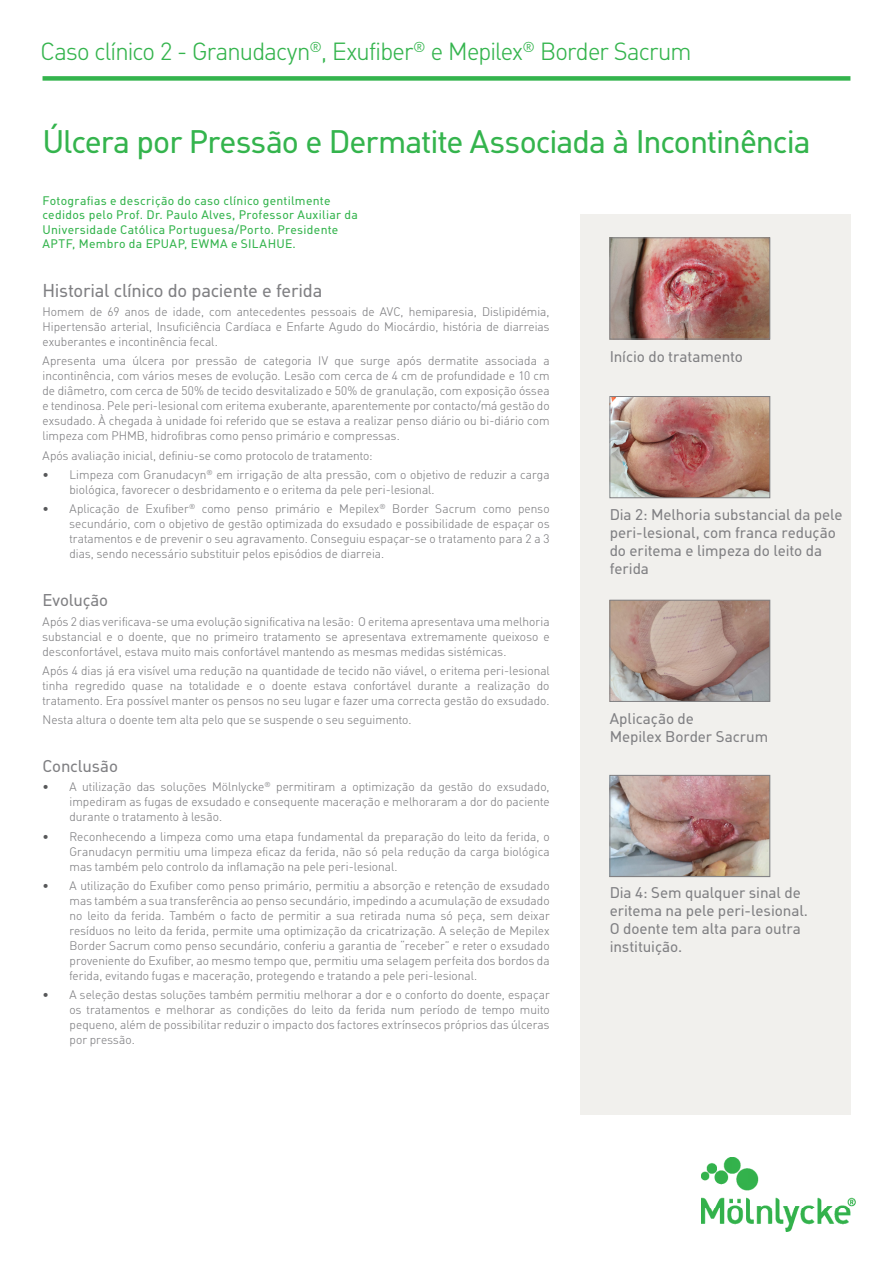
<style>
.page{position:relative;width:893px;height:1263px;background:#fff}
.page>*{position:absolute;margin:0;border:0;box-sizing:border-box;transform-origin:0 0}
.t1{font:31.5px "Molnlycke Din";letter-spacing:-.035em;color:#34b44d}
.t2{font:300 24px "Molnlycke Din";letter-spacing:-.035em;color:#34b44d}
.Body_copy_bullets{font:18px "Molnlycke Din";letter-spacing:-.015em;color:#808083}
.Body_copy_bullets-2{font:16.5px "Molnlycke Din";letter-spacing:-.01em;color:#808083}
.Body_copy_bullets-3{font:15px/18px "Molnlycke Din";letter-spacing:-.005em;color:#808083}
.Body_copy_bullets-4{font:300 12px/15px "Molnlycke Din";letter-spacing:.005em;color:#808083;text-align:justify}
.Department_hospital{font:12px/14.4px "Molnlycke Din";letter-spacing:.025em;color:#34b44d}
.s1{color:#57585a}
</style>
<div class="page">
<img style="left:701px;top:1157px;width:155px;height:74px">
<div style="left:580px;top:214px;width:270px;height:900px;background:#f1f0ed"></div>
<div style="left:43px;top:76px;width:807px;height:5px;background:#34b44d"></div>
<img style="left:612px;top:240px;width:156px;height:97px">
<div style="left:610px;top:238px;width:160px;height:101px;border:1px solid #808083"></div>
<img style="left:612px;top:398px;width:156px;height:98px">
<div style="left:610px;top:396px;width:160px;height:102px;border:1px solid #808083"></div>
<img style="left:612px;top:602px;width:156px;height:98px">
<div style="left:610px;top:600px;width:160px;height:102px;border:1px solid #808083"></div>
<img style="left:612px;top:777px;width:156px;height:98px">
<div style="left:610px;top:775px;width:160px;height:102px;border:1px solid #808083"></div>
<p class="t2" style="left:41px;top:38px;width:652px">Caso clínico 2 - Granudacyn<sup>®</sup>, Exufiber<sup>®</sup> e Mepilex<sup>®</sup> Border Sacrum</p>
<p class="t1" style="left:43px;top:123px;width:769px">Úlcera por Pressão e Dermatite Associada à Incontinência</p>
<p class="Department_hospital" style="left:43px;top:193px;width:317px">Fotografias e descrição do caso clínico gentilmente cedidos pelo Prof. Dr. Paulo Alves, Professor Auxiliar da Universidade Católica Portuguesa/Porto. Presidente APTF, Membro da EPUAP, EWMA e SILAHUE.</p>
<p class="Body_copy_bullets" style="left:43px;top:280px;width:281px">Historial clínico do paciente e ferida</p>
<p class="Body_copy_bullets-4" style="left:43px;top:304px;width:509px">Homem de 69 anos de idade, com antecedentes pessoais de AVC, hemiparesia, Dislipidémia, Hipertensão arterial, Insuficiência Cardíaca e Enfarte Agudo do Miocárdio, história de diarreias exuberantes e incontinência fecal.</p>
<p class="Body_copy_bullets-4" style="left:43px;top:354px;width:509px">Apresenta uma úlcera por pressão de categoria IV que surge após dermatite associada a incontinência, com vários meses de evolução. Lesão com cerca de 4 cm de profundidade e 10 cm de diâmetro, com cerca de 50% de tecido desvitalizado e 50% de granulação, com exposição óssea e tendinosa. Pele peri-lesional com eritema exuberante, aparentemente por contacto/má gestão do exsudado. À chegada à unidade foi referido que se estava a realizar penso diário ou bi-diário com limpeza com PHMB, hidrofibras como penso primário e compressas.</p>
<p class="Body_copy_bullets-4" style="left:43px;top:448px;width:332px">Após avaliação inicial, definiu-se como protocolo de tratamento:</p>
<p class="Body_copy_bullets-4" style="left:70px;top:467px;width:482px;text-indent:-27px"><span class="s1">•</span> Limpeza com Granudacyn<sup>®</sup> em irrigação de alta pressão, com o objetivo de reduzir a carga biológica, favorecer o desbridamento e o eritema da pele peri-lesional.</p>
<p class="Body_copy_bullets-4" style="left:70px;top:501px;width:482px;text-indent:-27px"><span class="s1">•</span> Aplicação de Exufiber<sup>®</sup> como penso primário e Mepilex<sup>®</sup> Border Sacrum como penso secundário, com o objetivo de gestão optimizada do exsudado e possibilidade de espaçar os tratamentos e de prevenir o seu agravamento. Conseguiu espaçar-se o tratamento para 2 a 3 dias, sendo necessário substituir pelos episódios de diarreia.</p>
<p class="Body_copy_bullets-2" style="left:43px;top:591px;width:67px">Evolução</p>
<p class="Body_copy_bullets-4" style="left:43px;top:614px;width:509px">Após 2 dias verificava-se uma evolução significativa na lesão: O eritema apresentava uma melhoria substancial e o doente, que no primeiro tratamento se apresentava extremamente queixoso e desconfortável, estava muito mais confortável mantendo as mesmas medidas sistémicas.</p>
<p class="Body_copy_bullets-4" style="left:43px;top:663px;width:509px">Após 4 dias já era visível uma redução na quantidade de tecido não viável, o eritema peri-lesional tinha regredido quase na totalidade e o doente estava confortável durante a realização do tratamento. Era possível manter os pensos no seu lugar e fazer uma correcta gestão do exsudado.</p>
<p class="Body_copy_bullets-4" style="left:43px;top:712px;width:370px">Nesta altura o doente tem alta pelo que se suspende o seu seguimento.</p>
<p class="Body_copy_bullets-2" style="left:43px;top:756px;width:77px">Conclusão</p>
<p class="Body_copy_bullets-4" style="left:70px;top:780px;width:482px;text-indent:-27px"><span class="s1">•</span> A utilização das soluções Mölnlycke<sup>®</sup> permitiram a optimização da gestão do exsudado, impediram as fugas de exsudado e consequente maceração e melhoraram a dor do paciente durante o tratamento à lesão.</p>
<p class="Body_copy_bullets-4" style="left:70px;top:829px;width:482px;text-indent:-27px"><span class="s1">•</span> Reconhecendo a limpeza como uma etapa fundamental da preparação do leito da ferida, o Granudacyn permitiu uma limpeza eficaz da ferida, não só pela redução da carga biológica mas também pelo controlo da inflamação na pele peri-lesional.</p>
<p class="Body_copy_bullets-4" style="left:70px;top:878px;width:482px;text-indent:-27px"><span class="s1">•</span> A utilização do Exufiber como penso primário, permitiu a absorção e retenção de exsudado mas também a sua transferência ao penso secundário, impedindo a acumulação de exsudado no leito da ferida. Também o facto de permitir a sua retirada numa só peça, sem deixar resíduos no leito da ferida, permite uma optimização da cricatrização. A seleção de Mepilex Border Sacrum como penso secundário, conferiu a garantia de “receber” e reter o exsudado proveniente do Exufiber, ao mesmo tempo que, permitiu uma selagem perfeita dos bordos da ferida, evitando fugas e maceração, protegendo e tratando a pele peri-lesional.</p>
<p class="Body_copy_bullets-4" style="left:70px;top:987px;width:482px;text-indent:-27px"><span class="s1">•</span> A seleção destas soluções também permitiu melhorar a dor e o conforto do doente, espaçar os tratamentos e melhorar as condições do leito da ferida num período de tempo muito pequeno, além de possibilitar reduzir o impacto dos factores extrínsecos próprios das úlceras por pressão.</p>
<p class="Body_copy_bullets-3" style="left:610px;top:347px;width:135px">Início do tratamento</p>
<p class="Body_copy_bullets-3" style="left:610px;top:506px;width:235px">Dia 2: Melhoria substancial da pele peri-lesional, com franca redução do eritema e limpeza do leito da ferida</p>
<p class="Body_copy_bullets-3" style="left:610px;top:710px;width:160px">Aplicação de<br>Mepilex Border Sacrum</p>
<p class="Body_copy_bullets-3" style="left:610px;top:884px;width:200px">Dia 4: Sem qualquer sinal de eritema na pele peri-lesional.<br>O doente tem alta para outra instituição.</p>
</div>
